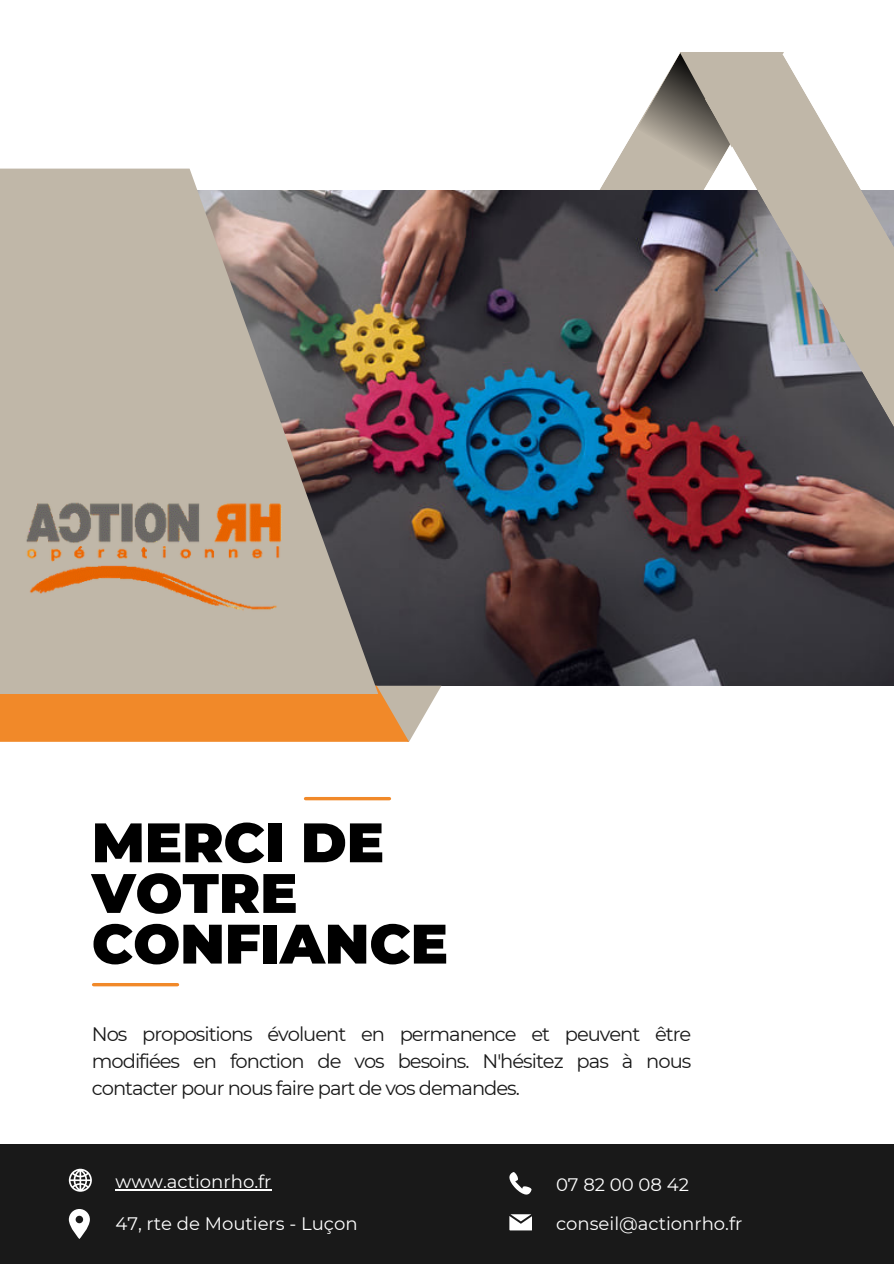
<style>
.page{position:relative;width:894px;height:1264px;background:#fff}
.page>*{position:absolute;margin:0;border:0;box-sizing:border-box;transform-origin:0 0}
.t1{font:900 55.5px/50.7px "Montserrat";color:#000}
.t2{font:19.5px/27px "Montserrat";letter-spacing:-.05em;color:#191919;text-align:justify}
.t3{font:18px "Montserrat";color:#fff}
</style>
<div class="page">
<div style="left:0;top:1144px;width:893px;height:119px;background:#191919"></div>
<svg style="left:69px;top:1168px;width:22px;height:23px"></svg>
<svg style="left:69px;top:1209px;width:21px;height:29px"></svg>
<svg style="left:509px;top:1214px;width:22px;height:15px"></svg>
<svg style="left:509px;top:1172px;width:22px;height:22px"></svg>
<svg style="left:441px;top:128px;width:263px;height:558px"></svg>
<img style="left:378px;top:190px;width:326px;height:495px">
<svg style="left:704px;top:55px;width:189px;height:631px"></svg>
<svg style="left:0;top:685px;width:441px;height:56px"></svg>
<svg style="left:636px;top:52px;width:147px;height:121px"></svg>
<svg style="left:0;top:169px;width:378px;height:525px;fill:#c0b7a8"></svg>
<hr style="left:305px;top:797px;width:84px;height:3px;background:#f18929">
<hr style="left:94px;top:983px;width:83px;height:3px;background:#f18929">
<img style="left:11px;top:495px;width:285px;height:120px">
<hr style="left:115px;top:1189px;width:156px;height:1px;background:#fff">
<h1 class="t1" style="left:92px;top:817px;width:357px">MERCI DE<br>VOTRE<br>CONFIANCE</h1>
<p class="t2" style="left:92px;top:1020px;width:601px">Nos propositions évoluent en permanence et peuvent être modifiées en fonction de vos besoins. N'hésitez pas à nous contacter pour nous faire part de vos demandes.</p>
<p class="t3" style="left:115px;top:1170px;width:157px">www.actionrho.fr</p>
<p class="t3" style="left:556px;top:1173px;width:134px">07 82 00 08 42</p>
<p class="t3" style="left:115px;top:1212px;width:243px">47, rte de Moutiers - Luçon</p>
<p class="t3" style="left:556px;top:1212px;width:188px">conseil@actionrho.fr</p>
</div>
